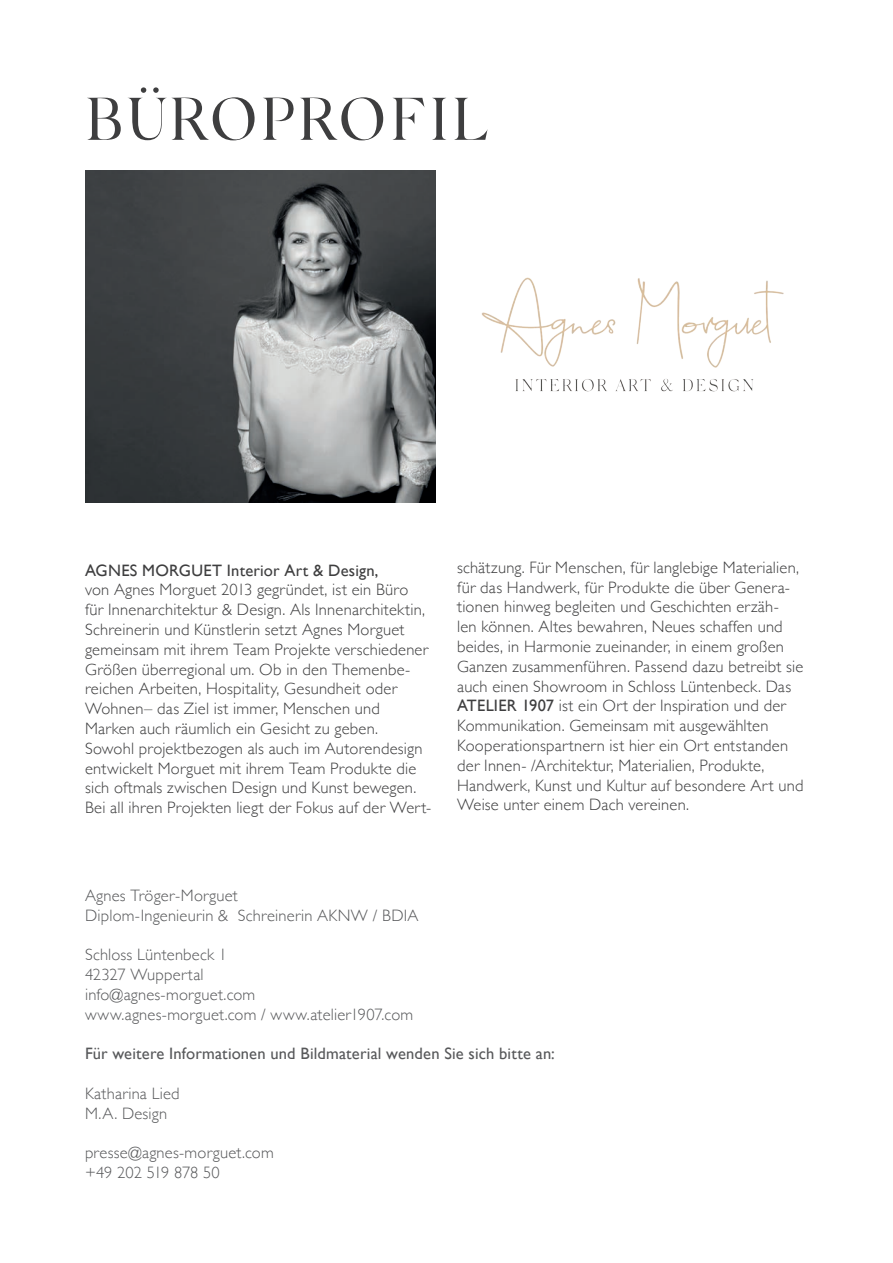
<style>
.page{position:relative;width:893px;height:1263px;background:#fff}
.page>*{position:absolute;margin:0;border:0;box-sizing:border-box;transform-origin:0 0}
.t1{font:60px "Silk Serif";letter-spacing:.05em;color:#3e3e3f}
.t2{font:300 16.5px/19.8px "Gill Sans";letter-spacing:.015em;color:#3e3e3f}
.t3{font:300 16.5px/19.8px "Gill Sans";letter-spacing:.015em;color:#57585a}
.t4{font:16.5px "Gill Sans";letter-spacing:.01em;color:#57585a}
.t5{font:16.5px "Gill Sans";letter-spacing:.015em;color:#3e3e3f}
.s1{font-weight:400}
</style>
<div class="page">
<img style="left:481px;top:277px;width:303px;height:115px">
<img style="left:85px;top:170px;width:351px;height:332px">
<h1 class="t1" style="left:85px;top:84px;width:405px">BÜROPROFIL</h1>
<p class="t5" style="left:85px;top:560px;width:295px">AGNES MORGUET Interior Art &amp; Design,</p>
<p class="t2" style="left:85px;top:579px;width:348px">von Agnes Morguet 2013 gegründet, ist ein Büro<br>für Innenarchitektur &amp; Design. Als Innenarchitektin, Schreinerin und Künstlerin setzt Agnes Morguet gemeinsam mit ihrem Team Projekte verschiedener Größen überregional um. Ob in den Themenbe&shy;reichen Arbeiten, Hospitality, Gesundheit oder Wohnen– das Ziel ist immer, Menschen und Marken auch räumlich ein Gesicht zu geben.<br>Sowohl projektbezogen als auch im Autorendesign entwickelt Morguet mit ihrem Team Produkte die sich oftmals zwischen Design und Kunst bewegen.<br>Bei all ihren Projekten liegt der Fokus auf der Wert-</p>
<p class="t2" style="left:457px;top:557px;width:348px">schätzung. Für Menschen, für langlebige Materialien, für das Handwerk, für Produkte die über Genera&shy;tionen hinweg begleiten und Geschichten erzäh-<br>len können. Altes bewahren, Neues schaffen und beides, in Harmonie zueinander, in einem großen Ganzen zusammenführen. Passend dazu betreibt sie auch einen Showroom in Schloss Lüntenbeck. Das <span class="s1">ATELIER 1907</span> ist ein Ort der Inspiration und der Kommunikation. Gemeinsam mit ausgewählten Kooperationspartnern ist hier ein Ort entstanden der Innen- /Architektur, Materialien, Produkte, Handwerk, Kunst und Kultur auf besondere Art und Weise unter einem Dach vereinen.</p>
<p class="t3" style="left:85px;top:885px;width:335px">Agnes Tröger-Morguet<br>Diplom-Ingenieurin &amp; Schreinerin AKNW / BDIA</p>
<p class="t3" style="left:85px;top:944px;width:330px">Schloss Lüntenbeck 1<br>42327 Wuppertal<br>info@agnes-morguet.com www.agnes-morguet.com / www.atelier1907.com</p>
<p class="t4" style="left:85px;top:1044px;width:471px">Für weitere Informationen und Bildmaterial wenden Sie sich bitte an:</p>
<p class="t3" style="left:85px;top:1083px;width:96px">Katharina Lied<br>M.A. Design</p>
<p class="t3" style="left:85px;top:1142px;width:190px">presse@agnes-morguet.com +49 202 519 878 50</p>
</div>
